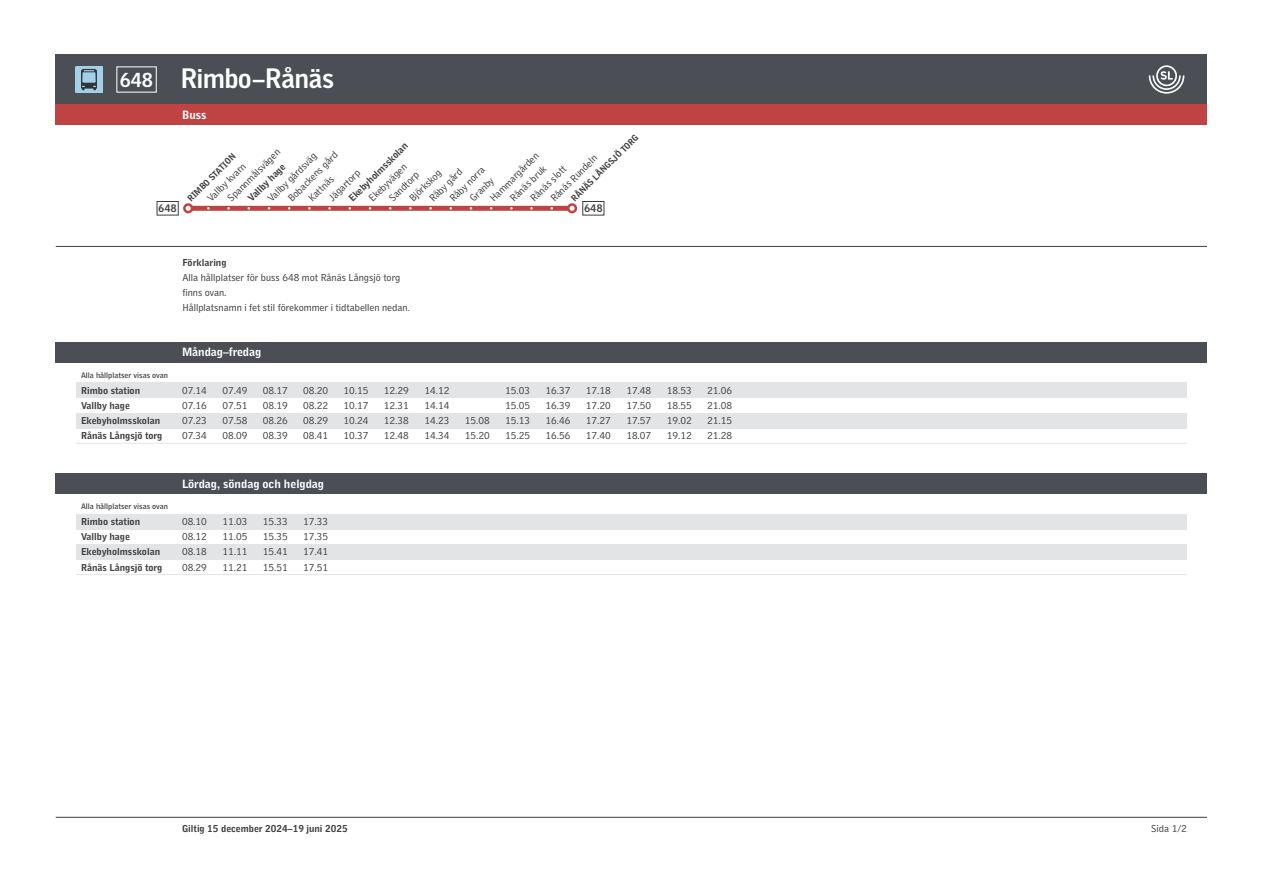
<style>
.page{position:relative;width:1263px;height:893px;background:#fff}
.page>*{position:absolute;margin:0;border:0;box-sizing:border-box;transform-origin:0 0}
.t1{font:700 26.7px "SL Gothic Display";color:#fff}
.t2{font:700 12.15px "SL Gothic Timetable 2";color:#fff}
.t3{font:700 10.35px "SL Gothic Display";letter-spacing:.055em;color:#3f3d3e}
.t4{font:10.05px/15.1px "SL Gothic Timetable 2";color:#3f3d3e;text-align:justify}
.t5{font:700 10.05px/15.1px "SL Gothic Timetable 2";color:#3f3d3e}
.t6{font:700 9.15px "SL Gothic Timetable 2";color:#3f3d3e}
.t7{font:500 8.1px "SL Gothic Timetable 2";color:#3f3d3e}
.s1{font-size:19.2px}
</style>
<div class="page">
<div style="left:56px;top:54px;width:1151px;height:51px;background:#4b4f55"></div>
<img style="left:76px;top:66px;width:26px;height:27px">
<div style="left:56px;top:105px;width:1151px;height:20px;background:#c04343"></div>
<hr style="left:56px;top:817px;width:1151px;height:1px;background:#3f3d3e">
<svg style="left:1149px;top:65px;width:35px;height:29px"></svg>
<div style="left:56px;top:342px;width:1151px;height:20px;background:#4b4f55"></div>
<div style="left:56px;top:473px;width:1151px;height:20px;background:#4b4f55"></div>
<hr style="left:56px;top:246px;width:1151px;height:1px;background:#3f3d3e">
<div style="left:192px;top:206px;width:380px;height:5px;background:#c04343"></div>
<div style="left:183px;top:203px;width:10px;height:10px;border:2px solid #c04343;border-radius:50%"></div>
<div style="left:568px;top:204px;width:8px;height:8px;background:#fff;border-radius:50%"></div>
<div style="left:567px;top:203px;width:10px;height:10px;border:2px solid #c04343;border-radius:50%"></div>
<div style="left:157px;top:201px;width:22px;height:14px;border:1px solid #3f3d3e"></div>
<div style="left:583px;top:201px;width:21px;height:14px;border:1px solid #3f3d3e"></div>
<div style="left:76px;top:514px;width:1111px;height:15px;background:#e2e4e6"></div>
<div style="left:76px;top:544px;width:1111px;height:15px;background:#e2e4e6"></div>
<div style="left:76px;top:382px;width:1111px;height:16px;background:#e2e4e6"></div>
<div style="left:76px;top:413px;width:1111px;height:15px;background:#e2e4e6"></div>
<h1 class="t1" style="left:120px;top:68px;width:215px"><span class="s1">648</span> Rimbo–Rånäs</h1>
<p class="t2" style="left:182px;top:111px;width:26px">Buss</p>
<p class="t6" style="left:571px;top:198px;width:93px;rotate:-45deg">RÅNÄS LÅNGSJÖ TORG</p>
<p class="t5" style="left:346px;top:195px;width:81px;rotate:-45deg">Ekebyholmsskolan</p>
<p class="t4" style="left:215px;top:185px;width:71px;line-height:14.2px;text-indent:-14px;rotate:-45deg">Vallby kvarn<br>Spannmålsvägen</p>
<p class="t4" style="left:285px;top:195px;width:67px;rotate:-45deg">Bobackens gård</p>
<p class="t6" style="left:187px;top:198px;width:65px;rotate:-45deg">RIMBO STATION</p>
<p class="t4" style="left:487px;top:195px;width:66px;rotate:-45deg">Hammargården</p>
<p class="t4" style="left:265px;top:195px;width:66px;rotate:-45deg">Vallby gårdsväg</p>
<p class="t4" style="left:548px;top:195px;width:63px;rotate:-45deg">Rånäs Rundeln</p>
<p class="t5" style="left:245px;top:195px;width:50px;rotate:-45deg">Vallby hage</p>
<p class="t4" style="left:366px;top:195px;width:51px;rotate:-45deg">Ekebyvägen</p>
<p class="t4" style="left:507px;top:195px;width:48px;rotate:-45deg">Rånäs bruk</p>
<p class="t4" style="left:527px;top:195px;width:48px;rotate:-45deg">Rånäs slott</p>
<p class="t4" style="left:447px;top:195px;width:47px;rotate:-45deg">Råby norra</p>
<p class="t4" style="left:426px;top:195px;width:43px;rotate:-45deg">Råby gård</p>
<p class="t4" style="left:406px;top:195px;width:42px;rotate:-45deg">Björkskog</p>
<p class="t4" style="left:325px;top:195px;width:42px;rotate:-45deg">Jägartorp</p>
<p class="t4" style="left:386px;top:195px;width:39px;rotate:-45deg">Sandtorp</p>
<p class="t4" style="left:305px;top:195px;width:33px;rotate:-45deg">Kattnäs</p>
<p class="t4" style="left:467px;top:195px;width:31px;rotate:-45deg">Granby</p>
<p class="t3" style="left:159px;top:204px;width:19px">648</p>
<p class="t3" style="left:584px;top:204px;width:19px">648</p>
<p class="t7" style="left:81px;top:372px;width:89px">Alla hållplatser visas ovan</p>
<p class="t5" style="left:182px;top:256px;width:46px">Förklaring</p>
<p class="t4" style="left:182px;top:271px;width:229px;text-align:left">Alla hållplatser för buss 648 mot Rånäs Långsjö torg finns ovan.<br>Hållplatsnamn i fet stil förekommer i tidtabellen nedan.</p>
<p class="t2" style="left:182px;top:348px;width:81px">Måndag–fredag</p>
<p class="t5" style="left:81px;top:384px;width:83px">Rimbo station<br>Vallby hage<br>Ekebyholmsskolan<br>Rånäs Långsjö torg</p>
<p class="t4" style="left:263px;top:384px;width:26px">08.17<br>08.19<br>08.26<br>08.39</p>
<p class="t4" style="left:303px;top:384px;width:26px">08.20<br>08.22<br>08.29<br>08.41</p>
<p class="t4" style="left:344px;top:384px;width:26px">10.15<br>10.17<br>10.24<br>10.37</p>
<p class="t4" style="left:384px;top:384px;width:26px">12.29<br>12.31<br>12.38<br>12.48</p>
<p class="t4" style="left:424px;top:384px;width:26px">14.12<br>14.14<br>14.23<br>14.34</p>
<p class="t4" style="left:222px;top:384px;width:26px">07.49<br>07.51<br>07.58<br>08.09</p>
<p class="t4" style="left:182px;top:384px;width:26px">07.14<br>07.16<br>07.23<br>07.34</p>
<p class="t7" style="left:81px;top:503px;width:89px">Alla hållplatser visas ovan</p>
<p class="t2" style="left:182px;top:479px;width:144px">Lördag, söndag och helgdag</p>
<p class="t4" style="left:222px;top:515px;width:26px">11.03<br>11.05<br>11.11<br>11.21</p>
<p class="t5" style="left:81px;top:515px;width:83px">Rimbo station<br>Vallby hage<br>Ekebyholmsskolan<br>Rånäs Långsjö torg</p>
<p class="t4" style="left:263px;top:515px;width:26px">15.33<br>15.35<br>15.41<br>15.51</p>
<p class="t4" style="left:303px;top:515px;width:26px">17.33<br>17.35<br>17.41<br>17.51</p>
<p class="t4" style="left:182px;top:515px;width:26px">08.10<br>08.12<br>08.18<br>08.29</p>
<p class="t4" style="left:465px;top:414px;width:26px">15.08<br>15.20</p>
<p class="t4" style="left:505px;top:384px;width:26px">15.03<br>15.05<br>15.13<br>15.25</p>
<p class="t4" style="left:546px;top:384px;width:26px">16.37<br>16.39<br>16.46<br>16.56</p>
<p class="t4" style="left:586px;top:384px;width:26px">17.18<br>17.20<br>17.27<br>17.40</p>
<p class="t4" style="left:626px;top:384px;width:26px">17.48<br>17.50<br>17.57<br>18.07</p>
<p class="t4" style="left:667px;top:384px;width:26px">18.53<br>18.55<br>19.02<br>19.12</p>
<p class="t4" style="left:707px;top:384px;width:26px">21.06<br>21.08<br>21.15<br>21.28</p>
<p class="t5" style="left:182px;top:822px;width:167px">Giltig 15 december 2024–19 juni 2025</p>
<p class="t4" style="left:1151px;top:822px;width:37px">Sida 1/2</p>
</div>
